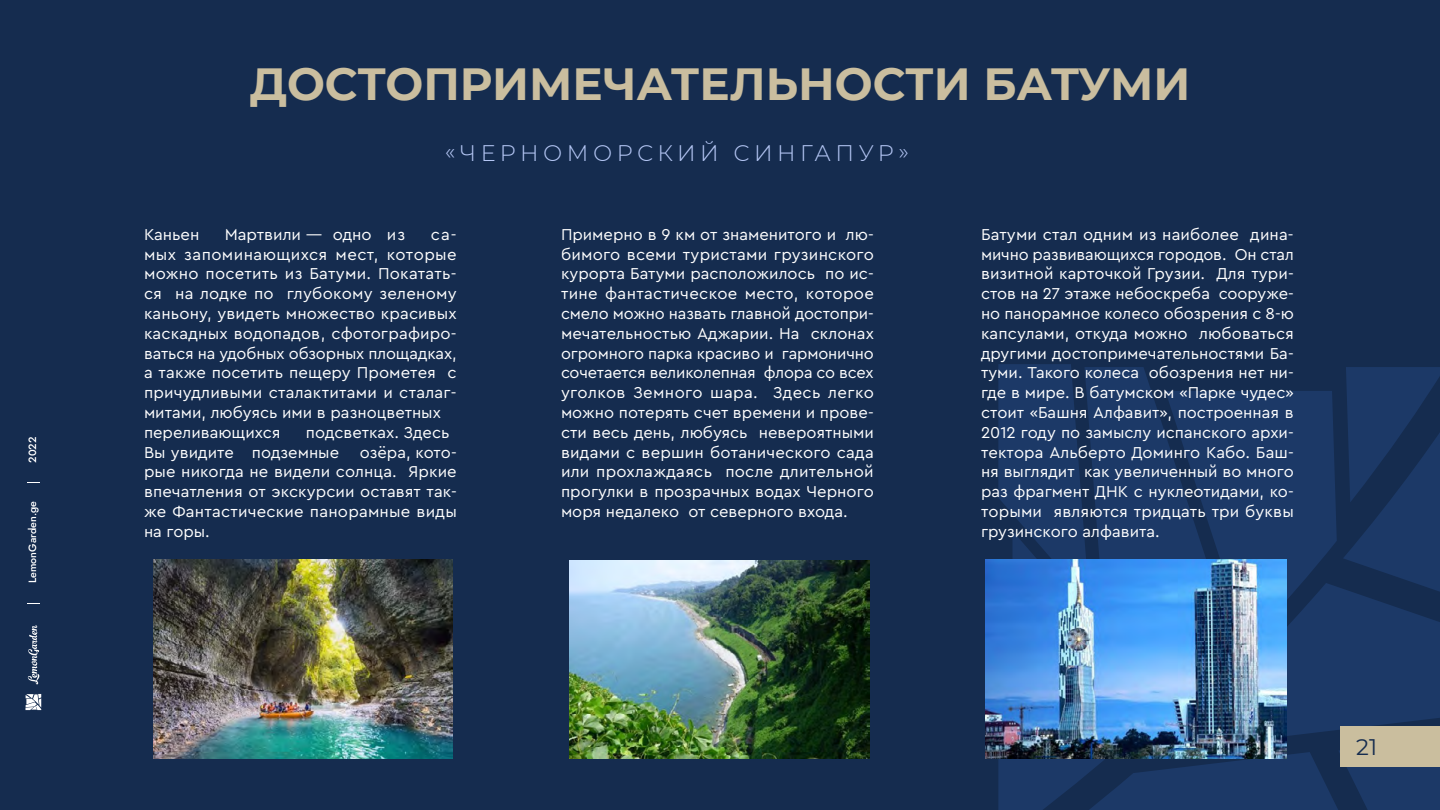
<style>
.page{position:relative;width:1440px;height:810px;background:#152c4f}
.page>*{position:absolute;margin:0;border:0;box-sizing:border-box;transform-origin:0 0}
.t1{font:700 45px "Montserrat";color:#cabe9f}
.t2{font:300 22.5px "Montserrat";letter-spacing:.2em;color:#b5c7f5}
.t3{font:22.5px "Montserrat";color:#152c4f}
.t4{font:16.5px/19.8px "Cera Pro";letter-spacing:.005em;color:#fff;text-align:justify}
</style>
<div class="page">
<svg style="left:998px;top:364px;width:442px;height:446px"></svg>
<img style="left:153px;top:559px;width:300px;height:200px">
<img style="left:570px;top:560px;width:299px;height:198px">
<img style="left:986px;top:559px;width:300px;height:200px">
<div style="left:1340px;top:726px;width:100px;height:40px;background:#cabe9e"></div>
<svg style="left:25px;top:437px;width:17px;height:274px"></svg>
<h1 class="t1" style="left:250px;top:51px;width:942px">ДОСТОПРИМЕЧАТЕЛЬНОСТИ БАТУМИ</h1>
<h2 class="t2" style="left:445px;top:138px;width:466px">«ЧЕРНОМОРСКИЙ СИНГАПУР»</h2>
<p class="t4" style="left:144px;top:224px;width:57px">Каньен</p>
<p class="t4" style="left:225px;top:224px;width:182px">Мартвили — одно из</p>
<p class="t4" style="left:144px;top:224px;width:314px;text-align:left;text-indent:287px">са&shy;мых запоминающихся мест, которые можно посетить из Батуми. Покатать&shy;ся на лодке по глубокому зеленому каньону, увидеть множество красивых каскадных водопадов, cфотографиро&shy;ваться на удобных обзорных площадках, а также посетить пещеру Прометея с причудливыми сталактитами и сталаг&shy;митами, любуясь ими в разноцветных переливающихся</p>
<p class="t4" style="left:144px;top:422px;width:307px;text-indent:162px">подсветках. Здесь<br>Вы увидите подземные</p>
<p class="t4" style="left:144px;top:441px;width:314px;text-indent:216px">озёра, кото&shy;рые никогда не видели солнца. Яркие впечатления от экскурсии оставят так&shy;же Фантастические панорамные виды на горы.</p>
<p class="t4" style="left:561px;top:224px;width:314px">Примерно в 9 км от знаменитого и лю&shy;бимого всеми туристами грузинского курорта Батуми расположилось по ис&shy;тине фантастическое место, которое смело можно назвать главной достопри&shy;мечательностью Аджарии. На склонах огромного парка красиво и гармонично сочетается великолепная флора со всех уголков Земного шара. Здесь легко можно потерять счет времени и прове&shy;сти весь день, любуясь невероятными видами с вершин ботанического сада или прохлаждаясь после длительной прогулки в прозрачных водах Черного моря недалеко от северного входа.</p>
<p class="t4" style="left:981px;top:224px;width:314px">Батуми стал одним из наиболее дина&shy;мично развивающихся городов. Он стал визитной карточкой Грузии. Для тури&shy;стов на 27 этаже небоскреба сооруже&shy;но панорамное колесо обозрения с 8-ю капсулами, откуда можно любоваться другими достопримечательностями Ба&shy;туми. Такого колеса обозрения нет ни&shy;где в мире. В батумском «Парке чудес» стоит «Башня Алфавит», построенная в 2012 году по замыслу испанского архи&shy;тектора Альберто Доминго Кабо. Баш&shy;ня выглядит как увеличенный во много раз фрагмент ДНК с нуклеотидами, ко&shy;торыми являются тридцать три буквы грузинского алфавита.</p>
<h2 class="t3" style="left:1356px;top:731px;width:23px">21</h2>
</div>
